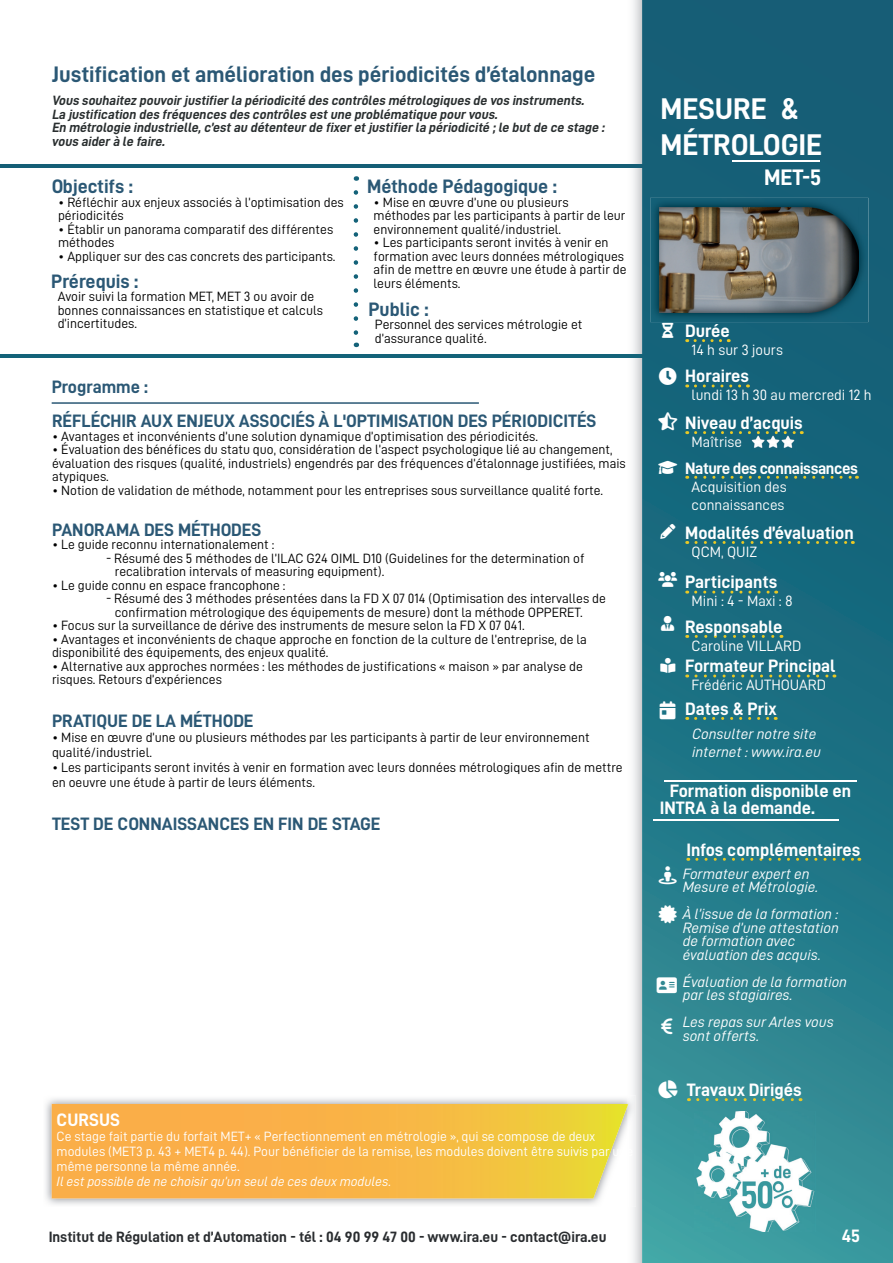
<style>
.page{position:relative;width:893px;height:1263px;background:#fff}
.page>*{position:absolute;margin:0;border:0;box-sizing:border-box;transform-origin:0 0}
.t1{font:30px/36px "D DIN Bold";color:#fff}
.t2{font:22.5px "D DIN Bold";color:#2b5875}
.t3{font:22.5px "D DIN Bold";color:#fff}
.t4{font:19.5px "D DIN Bold";color:#2b5875}
.t5{font:18px/16.5px "D DIN Bold";color:#fff}
.t6{font:18px "D DIN Bold";color:#2b5875}
.t7{font:16.5px "D DIN Bold";letter-spacing:-.025em;color:#fff}
.t8{font:15px/13.5px "D DIN Italic";color:#fff}
.t9{font:15px/18px "D DIN";color:#fff}
.t10{font:15px "D DIN Bold";color:#292c2f}
.t11{font:13.5px/13.5px "D DIN";color:#000001}
.t12{font:italic 13.5px/13.5px "D DIN Bold";color:#292e2f}
.t13{font:13.5px/15px "D DIN";color:#fff}
.t14{font:13.5px "D DIN Italic";color:#fff}
</style>
<div class="page">
<img style="left:628px;top:0;width:14px;height:1263px">
<svg style="left:642px;top:0;width:251px;height:1263px;background:#1f7283"></svg>
<img style="left:650px;top:198px;width:218px;height:124px">
<img style="left:659px;top:207px;width:200px;height:106px">
<hr style="left:664px;top:780px;width:193px;height:1px;background:#fff">
<hr style="left:653px;top:819px;width:186px;height:1px;background:#fff">
<hr style="left:732px;top:160px;width:87px;height:2px;background:#fff">
<img style="left:695px;top:1111px;width:120px;height:121px">
<img style="left:749px;top:434px;width:47px;height:17px">
<svg style="left:695px;top:384px;width:53px;height:3px"></svg>
<svg style="left:695px;top:339px;width:34px;height:3px"></svg>
<svg style="left:696px;top:431px;width:106px;height:3px"></svg>
<svg style="left:696px;top:476px;width:161px;height:3px"></svg>
<svg style="left:696px;top:541px;width:157px;height:3px"></svg>
<svg style="left:696px;top:717px;width:80px;height:3px"></svg>
<svg style="left:696px;top:591px;width:81px;height:3px"></svg>
<svg style="left:696px;top:635px;width:86px;height:3px"></svg>
<svg style="left:696px;top:674px;width:139px;height:3px"></svg>
<svg style="left:697px;top:858px;width:163px;height:3px"></svg>
<svg style="left:698px;top:1098px;width:103px;height:3px"></svg>
<img style="left:45px;top:1095px;width:591px;height:112px">
<svg style="left:52px;top:1104px;width:576px;height:94px;background:#f6ba48"></svg>
<hr style="left:52px;top:402px;width:427px;height:2px;background:#2b5875">
<hr style="left:0;top:165px;width:642px;height:3px;background:#155e76">
<hr style="left:0;top:354px;width:642px;height:3px;background:#136379">
<svg style="left:354px;top:192px;width:4px;height:155px"></svg>
<svg style="left:661px;top:615px;width:13px;height:15px"></svg>
<svg style="left:662px;top:323px;width:11px;height:15px"></svg>
<svg style="left:659px;top:368px;width:17px;height:17px"></svg>
<svg style="left:658px;top:412px;width:20px;height:18px"></svg>
<svg style="left:658px;top:572px;width:19px;height:15px"></svg>
<svg style="left:660px;top:523px;width:15px;height:15px"></svg>
<svg style="left:658px;top:461px;width:19px;height:13px"></svg>
<svg style="left:660px;top:702px;width:16px;height:18px"></svg>
<svg style="left:660px;top:658px;width:15px;height:15px"></svg>
<svg style="left:661px;top:1018px;width:11px;height:16px"></svg>
<svg style="left:659px;top:866px;width:18px;height:18px"></svg>
<svg style="left:658px;top:905px;width:19px;height:18px"></svg>
<svg style="left:659px;top:1080px;width:19px;height:18px"></svg>
<svg style="left:657px;top:977px;width:20px;height:16px"></svg>
<h2 class="t2" style="left:52px;top:62px;width:545px">Justification et amélioration des périodicités d’étalonnage</h2>
<p class="t12" style="left:52px;top:94px;width:557px">Vous souhaitez pouvoir justifier la périodicité des contrôles métrologiques de vos instruments.<br>La justification des fréquences des contrôles est une problématique pour vous.<br>En métrologie industrielle,c’est au détenteur de fixer et justifier la périodicité ;le but de ce stage : vous aider à le faire.</p>
<h3 class="t4" style="left:367px;top:176px;width:191px">Méthode Pédagogique :</h3>
<p class="t11" style="left:374px;top:195px;width:253px">• Mise en œuvre d’une ou plusieurs méthodes par les participants à partir de leur environnement qualité/industriel.</p>
<p class="t11" style="left:374px;top:235px;width:254px">• Les participants seront invités à venir en formation avec leurs données métrologiques afin de mettre en œuvre une étude à partir de leurs éléments.</p>
<h3 class="t4" style="left:52px;top:176px;width:83px">Objectifs :</h3>
<p class="t11" style="left:58px;top:195px;width:287px">• Réfléchir aux enjeux associés à l’optimisation des périodicités</p>
<p class="t11" style="left:58px;top:222px;width:277px">• Établir un panorama comparatif des différentes méthodes</p>
<p class="t11" style="left:58px;top:249px;width:279px">• Appliquer sur des cas concrets des participants.</p>
<h3 class="t4" style="left:51px;top:270px;width:89px">Prérequis :</h3>
<p class="t11" style="left:58px;top:289px;width:267px">Avoir suivi la formation MET, MET 3 ou avoir de bonnes connaissances en statistique et calculs d’incertitudes.</p>
<h3 class="t4" style="left:368px;top:298px;width:62px">Public :</h3>
<p class="t11" style="left:375px;top:317px;width:209px">Personnel des services métrologie et d’assurance qualité.</p>
<h3 class="t6" style="left:52px;top:377px;width:98px">Programme :</h3>
<h3 class="t6" style="left:52px;top:411px;width:546px">RÉFLÉCHIR AUX ENJEUX ASSOCIÉS À L'OPTIMISATION DES PÉRIODICITÉS</h3>
<p class="t11" style="left:52px;top:429px;width:488px">• Avantages et inconvénients d’une solution dynamique d’optimisation des périodicités.</p>
<p class="t11" style="left:52px;top:443px;width:575px">• Évaluation des bénéfices du statu quo, considération de l’aspect psychologique lié au changement, évaluation des risques (qualité, industriels) engendrés par des fréquences d’étalonnage justifiées, mais atypiques.</p>
<p class="t11" style="left:52px;top:483px;width:553px">• Notion de validation de méthode, notamment pour les entreprises sous surveillance qualité forte.</p>
<h3 class="t6" style="left:52px;top:520px;width:211px">PANORAMA DES MÉTHODES</h3>
<p class="t11" style="left:52px;top:538px;width:224px">• Le guide reconnu internationalement :</p>
<p class="t11" style="left:115px;top:551px;width:471px;text-indent:-9px">- Résumé des 5 méthodes de l’ILAC G24 OIML D10 (Guidelines for the determination of recalibration intervals of measuring equipment).</p>
<p class="t11" style="left:52px;top:578px;width:235px">• Le guide connu en espace francophone :</p>
<p class="t11" style="left:115px;top:592px;width:493px;text-indent:-9px">- Résumé des 3 méthodes présentées dans la FD X 07 014 (Optimisation des intervalles de confirmation métrologique des équipements de mesure) dont la méthode OPPERET.</p>
<p class="t11" style="left:52px;top:619px;width:474px">• Focus sur la surveillance de dérive des instruments de mesure selon la FD X 07 041.</p>
<p class="t11" style="left:52px;top:632px;width:536px">• Avantages et inconvénients de chaque approche en fonction de la culture de l’entreprise, de la disponibilité des équipements, des enjeux qualité.</p>
<p class="t11" style="left:52px;top:659px;width:532px">• Alternative aux approches normées : les méthodes de justifications « maison » par analyse de risques. Retours d’expériences</p>
<h3 class="t6" style="left:52px;top:711px;width:203px">PRATIQUE DE LA MÉTHODE</h3>
<p class="t11" style="left:52px;top:730px;width:539px;line-height:15px">• Mise en œuvre d’une ou plusieurs méthodes par les participants à partir de leur environnement qualité/industriel.</p>
<p class="t11" style="left:52px;top:760px;width:572px;line-height:15px">• Les participants seront invités à venir en formation avec leurs données métrologiques afin de mettre en oeuvre une étude à partir de leurs éléments.</p>
<h3 class="t6" style="left:52px;top:814px;width:330px">TEST DE CONNAISSANCES EN FIN DE STAGE</h3>
<h3 class="t5" style="left:57px;top:1111px;width:65px">CURSUS</h3>
<p class="t13" style="left:57px;top:1128px;width:578px">Ce stage fait partie du forfait MET+ « Perfectionnement en métrologie », qui se compose de deux modules (MET3 p. 43 + MET4 p. 44). Pour bénéficier de la remise, les modules doivent être suivis par une même personne la même année.</p>
<p class="t14" style="left:57px;top:1174px;width:336px">Il est possible de ne choisir qu’un seul de ces deux modules.</p>
<h1 class="t1" style="left:660px;top:90px;width:163px">MESURE &amp;<br>MÉTROLOGIE</h1>
<h2 class="t3" style="left:764px;top:164px;width:59px">MET-5</h2>
<h3 class="t5" style="left:685px;top:322px;width:46px">Durée</h3>
<p class="t9" style="left:692px;top:340px;width:93px">14 h sur 3 jours</p>
<h3 class="t5" style="left:685px;top:367px;width:65px">Horaires</h3>
<p class="t9" style="left:692px;top:386px;width:182px">lundi 13 h 30 au mercredi 12 h</p>
<h3 class="t5" style="left:685px;top:414px;width:119px">Niveau d’acquis</h3>
<p class="t9" style="left:692px;top:432px;width:52px">Maîtrise</p>
<p class="t7" style="left:685px;top:459px;width:174px">Nature des connaissances</p>
<p class="t9" style="left:692px;top:477px;width:97px">Acquisition des connaissances</p>
<h3 class="t5" style="left:685px;top:524px;width:170px">Modalités d’évaluation</h3>
<p class="t9" style="left:692px;top:542px;width:67px">QCM, QUIZ</p>
<h3 class="t5" style="left:685px;top:573px;width:93px">Participants</h3>
<p class="t9" style="left:692px;top:592px;width:103px">Mini : 4 - Maxi : 8</p>
<h3 class="t5" style="left:685px;top:618px;width:99px">Responsable</h3>
<p class="t9" style="left:692px;top:636px;width:111px">Caroline VILLARD</p>
<h3 class="t5" style="left:685px;top:657px;width:152px">Formateur Principal</h3>
<p class="t9" style="left:692px;top:676px;width:136px">Frédéric AUTHOUARD</p>
<h3 class="t5" style="left:685px;top:700px;width:93px">Dates &amp; Prix</h3>
<p class="t8" style="left:692px;top:724px;width:130px;line-height:18px">Consulter notre site internet : www.ira.eu</p>
<h3 class="t5" style="left:660px;top:782px;width:193px;text-indent:10px">Formation disponible en<br>INTRA à la demande.</h3>
<h3 class="t5" style="left:686px;top:841px;width:176px">Infos complémentaires</h3>
<p class="t8" style="left:683px;top:866px;width:138px">Formateur expert en<br>Mesure et Métrologie.</p>
<p class="t8" style="left:683px;top:907px;width:158px">À l’issue de la formation :<br>Remise d’une attestation de formation avec évaluation des acquis.</p>
<p class="t8" style="left:683px;top:974px;width:166px">Évaluation de la formation par les stagiaires.</p>
<p class="t8" style="left:683px;top:1015px;width:152px">Les repas sur Arles vous sont offerts.</p>
<h3 class="t5" style="left:687px;top:1081px;width:116px">Travaux Dirigés</h3>
<p class="t10" style="left:49px;top:1228px;width:559px">Institut de Régulation et d’Automation - tél : 04 90 99 47 00 - www.ira.eu - contact@ira.eu</p>
<h3 class="t5" style="left:842px;top:1227px;width:20px">45</h3>
</div>
